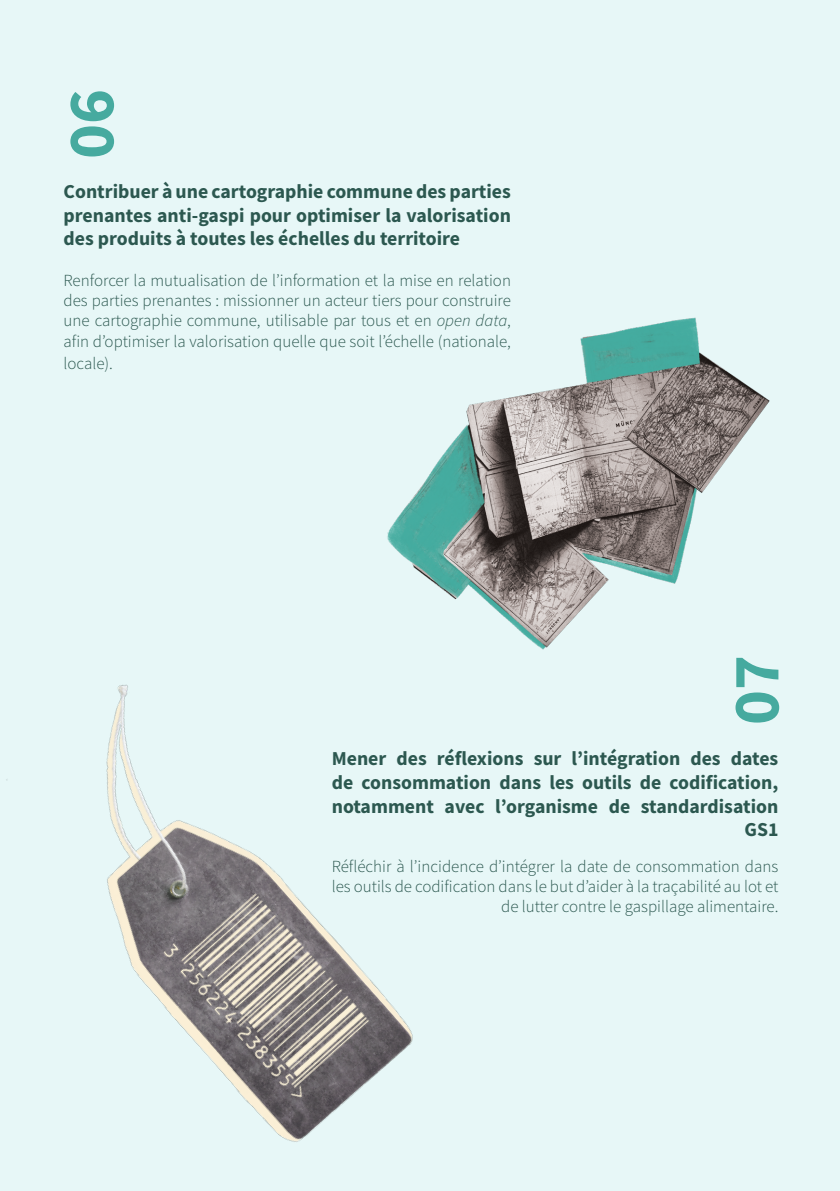
<style>
.page{position:relative;width:840px;height:1191px;background:#fff}
.page>*{position:absolute;margin:0;border:0;box-sizing:border-box;transform-origin:0 0}
.t1{font:700 66.2px "Source Sans Pro";color:#46aa9f}
.t2{font:700 19.8px/23.6px "Source Sans Pro";color:#2c5850;text-align:justify}
.t3{font:300 17px/20.2px "Source Sans Pro";color:#2c5850;text-align:justify}
.s1{font-style:italic}
</style>
<div class="page">
<div style="left:0;top:0;width:839px;height:1191px;background:#e7f7f7"></div>
<img style="left:387px;top:317px;width:383px;height:333px">
<img style="left:6px;top:684px;width:407px;height:458px">
<h1 class="t1" style="left:46px;top:159px;width:71px;rotate:-90deg">06</h1>
<p class="t2" style="left:63px;top:179px;width:448px">Contribuer à une cartographie commune des parties prenantes anti-gaspi pour optimiser la valorisation des produits à toutes les échelles du territoire</p>
<p class="t3" style="left:63px;top:270px;width:448px">Renforcer la mutualisation de l’information et la mise en relation des parties prenantes : missionner un acteur tiers pour construire une cartographie commune, utilisable par tous et en <span class="s1">open data</span>, afin d’optimiser la valorisation quelle que soit l’échelle (nationale,</p>
<p class="t3" style="left:63px;top:353px;width:51px">locale).</p>
<h1 class="t1" style="left:711px;top:725px;width:71px;rotate:-90deg">07</h1>
<p class="t2" style="left:331px;top:746px;width:448px;text-align:right">Mener des réflexions sur l’intégration des dates de consommation dans les outils de codification, notamment avec l’organisme de standardisation GS1</p>
<p class="t3" style="left:331px;top:856px;width:448px;text-align:right">Réfléchir à l’incidence d’intégrer la date de consommation dans les outils de codification dans le but d’aider à la traçabilité au lot et de lutter contre le gaspillage alimentaire.</p>
</div>
